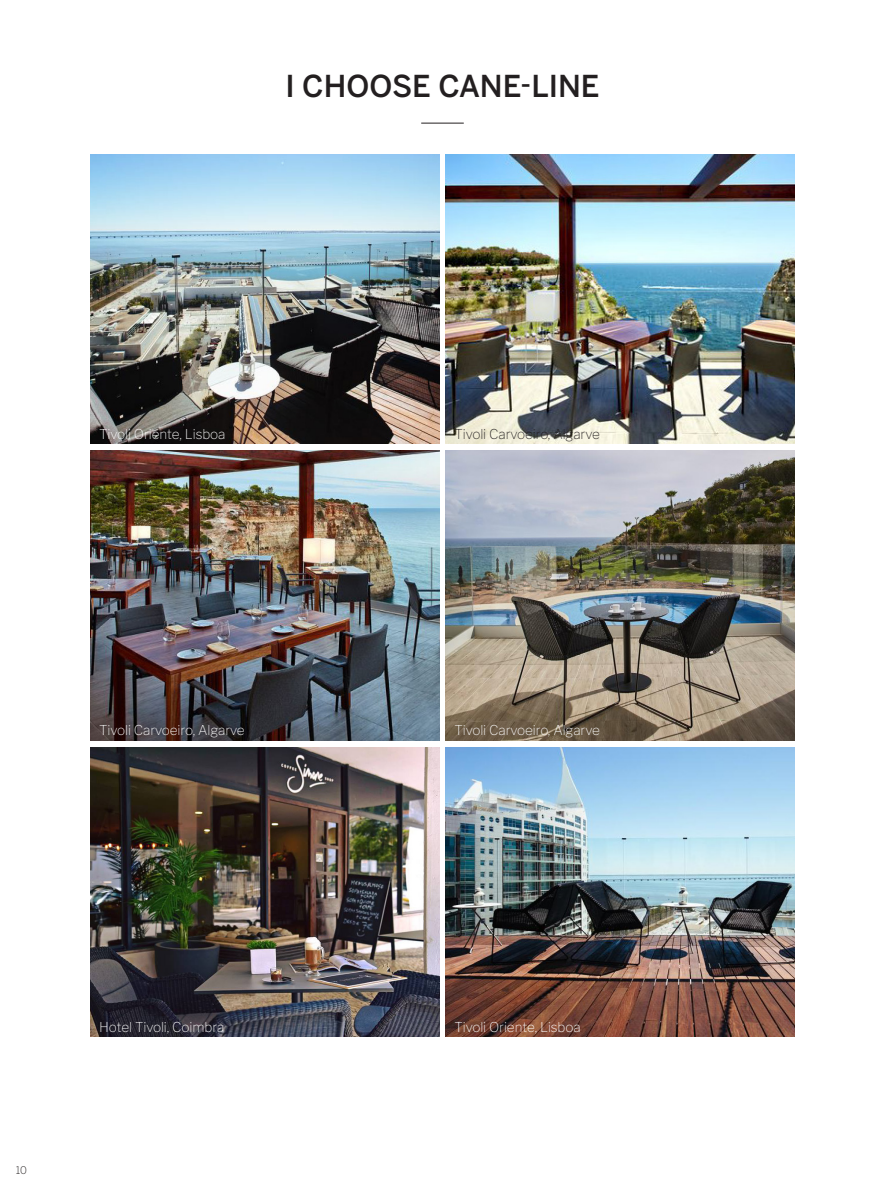
<style>
.page{position:relative;width:885px;height:1191px;background:#fff}
.page>*{position:absolute;margin:0;border:0;box-sizing:border-box;transform-origin:0 0}
.t1{font:500 30px "Benton Sans";color:#231f20}
.t2{font:100 13.5px "Libre Franklin";letter-spacing:-.005em;color:#fff}
.t3{font:100 13.5px "Libre Franklin";letter-spacing:-.005em;color:#231f20}
.t4{font:300 10.5px "Benton Sans";color:#231f20}
</style>
<div class="page">
<img style="left:90px;top:154px;width:349px;height:289px">
<img style="left:445px;top:154px;width:349px;height:289px">
<img style="left:90px;top:451px;width:349px;height:289px">
<img style="left:445px;top:451px;width:349px;height:289px">
<img style="left:90px;top:747px;width:349px;height:289px">
<img style="left:445px;top:747px;width:349px;height:289px">
<hr style="left:421px;top:123px;width:42px;height:1px;background:#231f20">
<hr style="left:884px;top:0;width:1px;height:1191px;background:#231f20">
<p class="t1" style="left:285px;top:67px;width:315px">I CHOOSE CANE-LINE</p>
<p class="t2" style="left:99px;top:425px;width:128px">Tivoli Oriente, Lisboa</p>
<p class="t3" style="left:454px;top:425px;width:147px">Tivoli Carvoeiro, Algarve</p>
<p class="t2" style="left:99px;top:722px;width:147px">Tivoli Carvoeiro, Algarve</p>
<p class="t2" style="left:454px;top:722px;width:147px">Tivoli Carvoeiro, Algarve</p>
<p class="t4" style="left:16px;top:1163px;width:13px">10</p>
<p class="t2" style="left:99px;top:1018px;width:127px">Hotel Tivoli, Coimbra</p>
<p class="t2" style="left:454px;top:1018px;width:128px">Tivoli Oriente, Lisboa</p>
</div>
